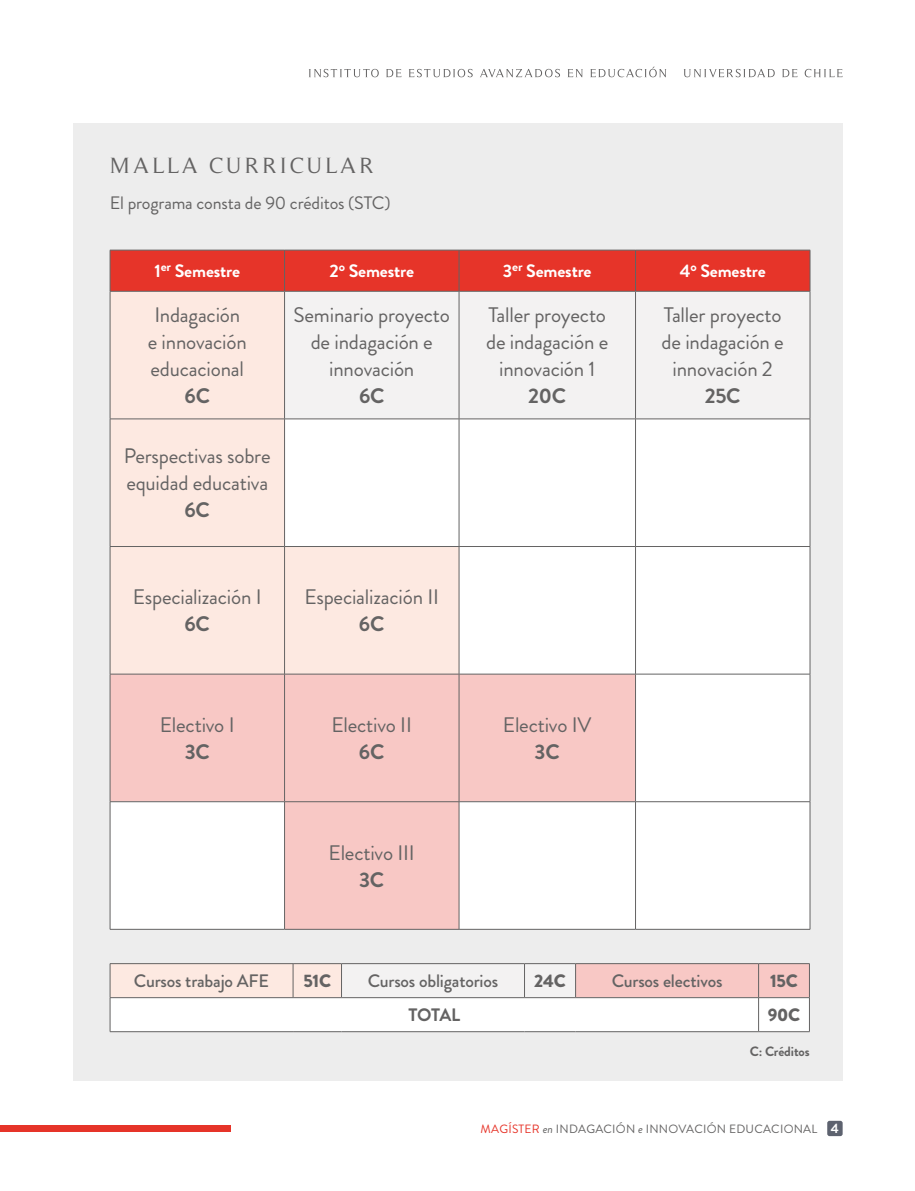
<style>
.page{position:relative;width:915px;height:1191px;background:#fff}
.page>*{position:absolute;margin:0;border:0;box-sizing:border-box;transform-origin:0 0}
.t1{font:22.5px "Timeless";letter-spacing:.15em;color:#646363}
.t2{font:21px/27px "Brandon Grotesque";letter-spacing:-.01em;color:#646363;text-align:center}
.t3{font:700 21px "Brandon Grotesque";letter-spacing:-.01em;color:#646363}
.t4{font:500 18px "Brandon Grotesque";letter-spacing:-.01em;color:#646363}
.t5{font:700 18px "Brandon Grotesque";letter-spacing:-.01em;color:#fff}
.t6{font:18px "Brandon Grotesque";letter-spacing:-.01em;color:#646363}
.t7{font:900 18px "Brandon Grotesque";letter-spacing:-.01em;color:#646363}
.t8{font:700 18px "Brandon Grotesque";letter-spacing:-.015em;color:#646363}
.t9{font:700 13.5px "Brandon Grotesque";letter-spacing:-.01em;color:#646363}
.t10{font:700 13.5px "Brandon Grotesque";color:#fff}
.t11{font:12px "Brandon Grotesque";letter-spacing:.02em;color:#646363}
.s1{color:#e63429}
.s2{font-style:italic}
</style>
<div class="page">
<svg style="left:309px;top:67px;width:533px;height:10px"></svg>
<div style="left:827px;top:1120px;width:15px;height:16px;background:#5d626f;border-radius:2px"></div>
<div style="left:73px;top:123px;width:769px;height:957px;background:#ededed"></div>
<div style="left:111px;top:251px;width:698px;height:40px;background:#e63429"></div>
<div style="left:111px;top:292px;width:173px;height:382px;background:#fde9e1"></div>
<svg style="left:285px;top:419px;width:524px;height:382px;background:#fefbfa"></svg>
<div style="left:111px;top:675px;width:524px;height:126px;background:#f8c8c5"></div>
<svg style="left:111px;top:802px;width:698px;height:127px;background:#fcf0ef"></svg>
<hr style="left:110px;top:250px;width:174px;height:1px;background:#646363">
<hr style="left:110px;top:250px;width:1px;height:41px;background:#646363">
<hr style="left:284px;top:250px;width:175px;height:1px;background:#646363">
<hr style="left:284px;top:250px;width:1px;height:41px;background:#646363">
<hr style="left:459px;top:250px;width:176px;height:1px;background:#646363">
<hr style="left:458px;top:250px;width:1px;height:41px;background:#646363">
<hr style="left:635px;top:250px;width:175px;height:1px;background:#646363">
<hr style="left:635px;top:250px;width:1px;height:41px;background:#646363">
<hr style="left:809px;top:250px;width:1px;height:41px;background:#646363">
<hr style="left:110px;top:291px;width:174px;height:1px;background:#646363">
<hr style="left:110px;top:291px;width:1px;height:128px;background:#646363">
<hr style="left:284px;top:291px;width:175px;height:1px;background:#646363">
<hr style="left:284px;top:291px;width:1px;height:128px;background:#646363">
<hr style="left:459px;top:291px;width:176px;height:1px;background:#646363">
<hr style="left:458px;top:291px;width:1px;height:128px;background:#646363">
<hr style="left:635px;top:291px;width:175px;height:1px;background:#646363">
<hr style="left:635px;top:291px;width:1px;height:128px;background:#646363">
<hr style="left:809px;top:291px;width:1px;height:128px;background:#646363">
<hr style="left:110px;top:418px;width:174px;height:1px;background:#646363">
<hr style="left:110px;top:419px;width:1px;height:127px;background:#646363">
<hr style="left:284px;top:418px;width:175px;height:1px;background:#646363">
<hr style="left:284px;top:419px;width:1px;height:127px;background:#646363">
<hr style="left:459px;top:418px;width:176px;height:1px;background:#646363">
<hr style="left:458px;top:419px;width:1px;height:127px;background:#646363">
<hr style="left:635px;top:418px;width:175px;height:1px;background:#646363">
<hr style="left:635px;top:419px;width:1px;height:127px;background:#646363">
<hr style="left:809px;top:419px;width:1px;height:127px;background:#646363">
<hr style="left:110px;top:546px;width:174px;height:1px;background:#646363">
<hr style="left:110px;top:547px;width:1px;height:127px;background:#646363">
<hr style="left:284px;top:546px;width:175px;height:1px;background:#646363">
<hr style="left:284px;top:547px;width:1px;height:127px;background:#646363">
<hr style="left:459px;top:546px;width:176px;height:1px;background:#646363">
<hr style="left:458px;top:547px;width:1px;height:127px;background:#646363">
<hr style="left:635px;top:546px;width:175px;height:1px;background:#646363">
<hr style="left:635px;top:547px;width:1px;height:127px;background:#646363">
<hr style="left:809px;top:547px;width:1px;height:127px;background:#646363">
<hr style="left:110px;top:674px;width:174px;height:1px;background:#646363">
<hr style="left:110px;top:674px;width:1px;height:127px;background:#646363">
<hr style="left:284px;top:674px;width:175px;height:1px;background:#646363">
<hr style="left:284px;top:674px;width:1px;height:127px;background:#646363">
<hr style="left:459px;top:674px;width:176px;height:1px;background:#646363">
<hr style="left:458px;top:674px;width:1px;height:127px;background:#646363">
<hr style="left:635px;top:674px;width:175px;height:1px;background:#646363">
<hr style="left:635px;top:674px;width:1px;height:127px;background:#646363">
<hr style="left:809px;top:674px;width:1px;height:127px;background:#646363">
<hr style="left:110px;top:801px;width:174px;height:1px;background:#646363">
<hr style="left:110px;top:802px;width:1px;height:127px;background:#646363">
<hr style="left:284px;top:801px;width:175px;height:1px;background:#646363">
<hr style="left:284px;top:802px;width:1px;height:127px;background:#646363">
<hr style="left:459px;top:801px;width:176px;height:1px;background:#646363">
<hr style="left:458px;top:802px;width:1px;height:127px;background:#646363">
<hr style="left:635px;top:801px;width:175px;height:1px;background:#646363">
<hr style="left:635px;top:802px;width:1px;height:127px;background:#646363">
<hr style="left:809px;top:802px;width:1px;height:127px;background:#646363">
<hr style="left:110px;top:929px;width:174px;height:1px;background:#646363">
<hr style="left:284px;top:929px;width:175px;height:1px;background:#646363">
<hr style="left:459px;top:929px;width:176px;height:1px;background:#646363">
<hr style="left:635px;top:929px;width:175px;height:1px;background:#646363">
<svg style="left:111px;top:964px;width:697px;height:67px"></svg>
<hr style="left:110px;top:963px;width:183px;height:1px;background:#646363">
<hr style="left:110px;top:963px;width:1px;height:34px;background:#646363">
<hr style="left:293px;top:963px;width:48px;height:1px;background:#646363">
<hr style="left:293px;top:963px;width:1px;height:34px;background:#646363">
<hr style="left:341px;top:963px;width:183px;height:1px;background:#646363">
<hr style="left:341px;top:963px;width:1px;height:34px;background:#646363">
<hr style="left:524px;top:963px;width:51px;height:1px;background:#646363">
<hr style="left:524px;top:963px;width:1px;height:34px;background:#646363">
<hr style="left:575px;top:963px;width:183px;height:1px;background:#646363">
<hr style="left:575px;top:963px;width:1px;height:34px;background:#646363">
<hr style="left:758px;top:963px;width:51px;height:1px;background:#646363">
<hr style="left:758px;top:963px;width:1px;height:34px;background:#646363">
<hr style="left:808px;top:963px;width:1px;height:34px;background:#646363">
<hr style="left:110px;top:997px;width:183px;height:1px;background:#646363">
<hr style="left:110px;top:998px;width:1px;height:33px;background:#646363">
<hr style="left:293px;top:997px;width:48px;height:1px;background:#646363">
<hr style="left:341px;top:997px;width:183px;height:1px;background:#646363">
<hr style="left:524px;top:997px;width:51px;height:1px;background:#646363">
<hr style="left:575px;top:997px;width:183px;height:1px;background:#646363">
<hr style="left:110px;top:1031px;width:183px;height:1px;background:#646363">
<hr style="left:293px;top:1031px;width:48px;height:1px;background:#646363">
<hr style="left:341px;top:1031px;width:183px;height:1px;background:#646363">
<hr style="left:524px;top:1031px;width:51px;height:1px;background:#646363">
<hr style="left:575px;top:1031px;width:183px;height:1px;background:#646363">
<hr style="left:758px;top:997px;width:51px;height:1px;background:#646363">
<hr style="left:758px;top:998px;width:1px;height:33px;background:#646363">
<hr style="left:808px;top:998px;width:1px;height:33px;background:#646363">
<hr style="left:758px;top:1031px;width:51px;height:1px;background:#646363">
<div style="left:0;top:1125px;width:230px;height:6px;background:#e63429"></div>
<p class="t1" style="left:110px;top:153px;width:265px">MALLA CURRICULAR</p>
<p class="t6" style="left:110px;top:190px;width:282px">El programa consta de 90 créditos (STC)</p>
<p class="t5" style="left:154px;top:258px;width:87px">1<sup>er</sup> Semestre</p>
<p class="t5" style="left:329px;top:258px;width:86px">2<sup>o</sup> Semestre</p>
<p class="t5" style="left:502px;top:258px;width:90px">3<sup>er</sup> Semestre</p>
<p class="t5" style="left:679px;top:258px;width:87px">4<sup>o</sup> Semestre</p>
<p class="t2" style="left:148px;top:301px;width:100px">Indagación e innovación educacional</p>
<p class="t3" style="left:184px;top:381px;width:27px">6C</p>
<p class="t2" style="left:293px;top:301px;width:158px">Seminario proyecto de indagación e innovación</p>
<p class="t3" style="left:359px;top:381px;width:27px">6C</p>
<p class="t2" style="left:486px;top:301px;width:124px">Taller proyecto de indagación e innovación 1</p>
<p class="t3" style="left:528px;top:381px;width:39px">20C</p>
<p class="t2" style="left:661px;top:301px;width:124px">Taller proyecto de indagación e innovación 2</p>
<p class="t3" style="left:704px;top:381px;width:37px">25C</p>
<p class="t2" style="left:124px;top:443px;width:148px;text-align:left">Perspectivas sobre equidad educativa</p>
<p class="t3" style="left:184px;top:495px;width:27px">6C</p>
<p class="t2" style="left:133px;top:584px;width:130px">Especialización I</p>
<p class="t3" style="left:184px;top:609px;width:27px">6C</p>
<p class="t2" style="left:160px;top:711px;width:76px">Electivo I</p>
<p class="t3" style="left:185px;top:737px;width:27px">3C</p>
<p class="t2" style="left:304px;top:584px;width:136px">Especialización II</p>
<p class="t3" style="left:359px;top:609px;width:27px">6C</p>
<p class="t2" style="left:331px;top:711px;width:82px">Electivo II</p>
<p class="t3" style="left:359px;top:737px;width:27px">6C</p>
<p class="t2" style="left:328px;top:839px;width:88px">Electivo III</p>
<p class="t3" style="left:359px;top:864px;width:27px">3C</p>
<p class="t2" style="left:503px;top:711px;width:90px">Electivo IV</p>
<p class="t3" style="left:534px;top:737px;width:27px">3C</p>
<p class="t4" style="left:134px;top:968px;width:137px">Cursos trabajo AFE</p>
<p class="t7" style="left:303px;top:968px;width:29px">51C</p>
<p class="t4" style="left:367px;top:968px;width:132px">Cursos obligatorios</p>
<p class="t7" style="left:534px;top:968px;width:33px">24C</p>
<p class="t4" style="left:611px;top:968px;width:112px">Cursos electivos</p>
<p class="t7" style="left:769px;top:968px;width:29px">15C</p>
<p class="t8" style="left:408px;top:1002px;width:53px">TOTAL</p>
<p class="t7" style="left:767px;top:1002px;width:34px">90C</p>
<p class="t9" style="left:749px;top:1042px;width:61px">C: Créditos</p>
<p class="t11" style="left:480px;top:1120px;width:338px"><span class="s1">MAGÍSTER</span> <span class="s2">en</span> INDAGACIÓN <span class="s2">e</span> INNOVACIÓN EDUCACIONAL</p>
<p class="t10" style="left:830px;top:1119px;width:10px">4</p>
</div>
